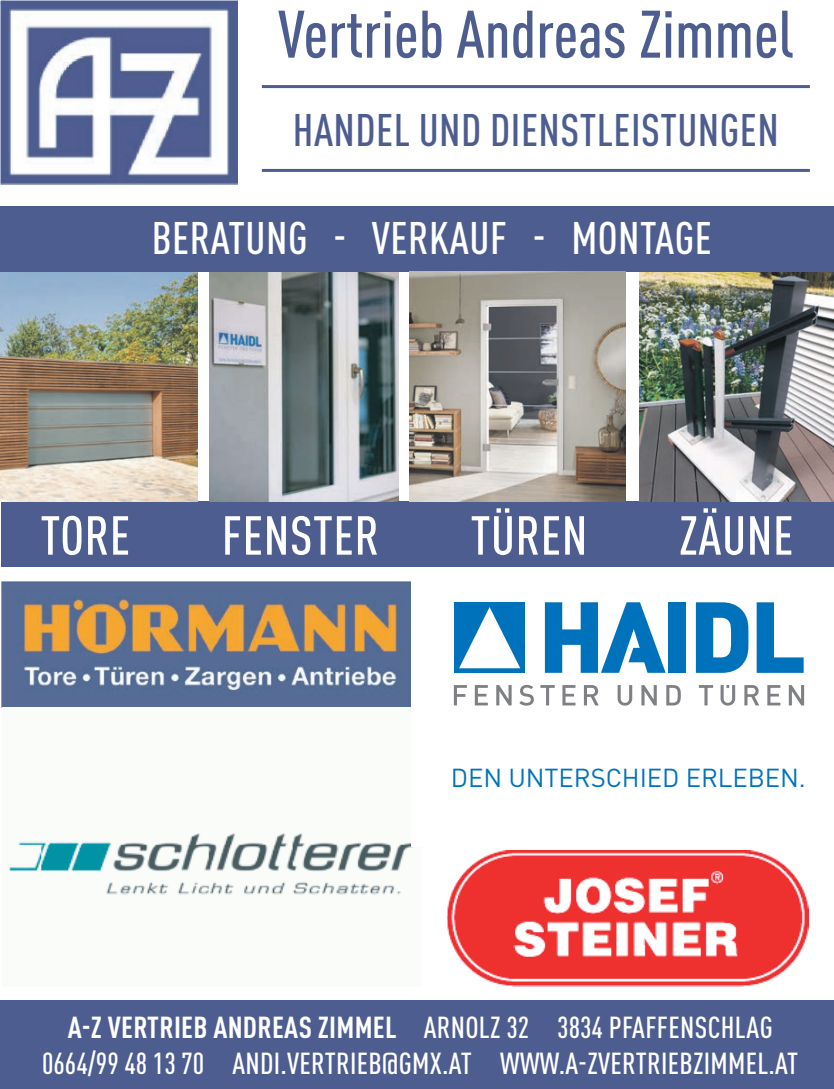
<style>
.page{position:relative;width:834px;height:1089px;background:#fff}
.page>*{position:absolute;margin:0;border:0;box-sizing:border-box;transform-origin:0 0}
.t1{font:500 condensed 66px "DIN Pro";color:#4e5d90}
.t2{font:500 condensed 54px "DIN Pro";letter-spacing:.01em;color:#fff}
.t3{font:500 condensed 45px "DIN Pro";letter-spacing:.01em;color:#4e5d90}
.t4{font:500 condensed 45px "DIN Pro";letter-spacing:.01em;color:#fff}
.t5{font:500 condensed 30px/36px "DIN Pro";letter-spacing:.01em;color:#fff;text-align:center}
.t6{font:25.8px "DIN";letter-spacing:-.005em;color:#0072bc}
.s1{font-weight:700}
</style>
<div class="page">
<div style="left:0;top:1000px;width:833px;height:89px;background:#4e5d90"></div>
<img style="left:0;top:0;width:238px;height:185px">
<hr style="left:262px;top:85px;width:547px;height:3px;background:#4e5d90">
<hr style="left:262px;top:169px;width:547px;height:3px;background:#4e5d90">
<img style="left:1px;top:581px;width:410px;height:126px">
<div style="left:454px;top:602px;width:71px;height:71px;background:#0072bc"></div>
<svg style="left:459px;top:607px;width:61px;height:61px"></svg>
<div style="left:668px;top:602px;width:17px;height:71px;background:#0072bc"></div>
<svg style="left:695px;top:602px;width:54px;height:71px"></svg>
<svg style="left:756px;top:602px;width:47px;height:71px"></svg>
<svg style="left:454px;top:685px;width:13px;height:20px"></svg>
<svg style="left:474px;top:685px;width:13px;height:20px"></svg>
<svg style="left:496px;top:685px;width:15px;height:20px"></svg>
<svg style="left:519px;top:685px;width:14px;height:20px"></svg>
<svg style="left:540px;top:685px;width:14px;height:20px"></svg>
<svg style="left:562px;top:685px;width:13px;height:20px"></svg>
<svg style="left:583px;top:685px;width:15px;height:20px"></svg>
<svg style="left:617px;top:685px;width:15px;height:20px"></svg>
<svg style="left:641px;top:685px;width:15px;height:20px"></svg>
<svg style="left:666px;top:685px;width:14px;height:20px"></svg>
<svg style="left:698px;top:685px;width:15px;height:20px"></svg>
<svg style="left:720px;top:685px;width:15px;height:20px"></svg>
<svg style="left:744px;top:685px;width:15px;height:20px"></svg>
<svg style="left:767px;top:685px;width:13px;height:20px"></svg>
<svg style="left:788px;top:685px;width:16px;height:20px"></svg>
<svg style="left:545px;top:602px;width:120px;height:71px"></svg>
<img style="left:9px;top:833px;width:405px;height:62px">
<img style="left:447px;top:850px;width:361px;height:136px">
<div style="left:411px;top:569px;width:21px;height:278px;background:#fff"></div>
<div style="left:2px;top:501px;width:831px;height:65px;background:#4e5d90"></div>
<img style="left:639px;top:271px;width:194px;height:230px">
<img style="left:0;top:271px;width:197px;height:230px">
<img style="left:210px;top:271px;width:188px;height:230px">
<div style="left:0;top:206px;width:833px;height:65px;background:#4e5d90"></div>
<img style="left:410px;top:271px;width:215px;height:230px">
<h1 class="t1" style="left:278px;top:-5px;width:517px">Vertrieb Andreas Zimmel</h1>
<h3 class="t3" style="left:293px;top:103px;width:487px">HANDEL UND DIENSTLEISTUNGEN</h3>
<h3 class="t4" style="left:152px;top:211px;width:561px">BERATUNG - VERKAUF - MONTAGE</h3>
<h2 class="t2" style="left:40px;top:503px;width:91px">TORE</h2>
<h2 class="t2" style="left:222px;top:503px;width:159px">FENSTER</h2>
<h2 class="t2" style="left:470px;top:503px;width:118px">TÜREN</h2>
<h2 class="t2" style="left:678px;top:503px;width:116px">ZÄUNE</h2>
<p class="t6" style="left:451px;top:761px;width:356px">DEN UNTERSCHIED ERLEBEN.</p>
<p class="t5" style="left:42px;top:1009px;width:757px"><span class="s1">A-Z VERTRIEB ANDREAS ZIMMEL</span> ARNOLZ 32 3834 PFAFFENSCHLAG<br>0664/99 48 13 70 ANDI.VERTRIEB@GMX.AT WWW.A-ZVERTRIEBZIMMEL.AT</p>
</div>
